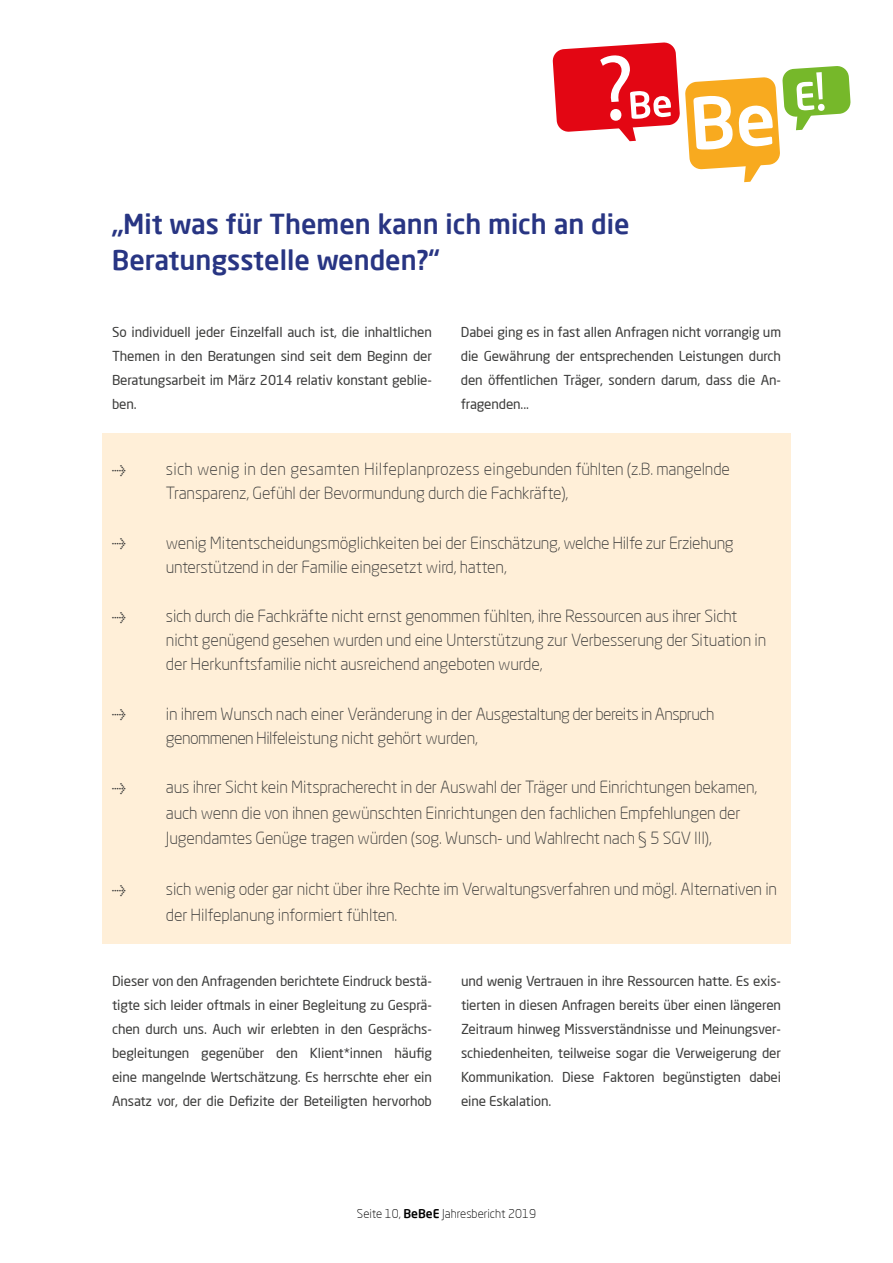
<style>
.page{position:relative;width:893px;height:1263px;background:#fff}
.page>*{position:absolute;margin:0;border:0;box-sizing:border-box;transform-origin:0 0}
.t1{font:500 27px/36px "Neo Sans Pro";color:#283583}
.t2{font:300 16.5px/24px "Neo Sans Pro";letter-spacing:-.01em;color:#3c3c3b}
.t3{font:13.5px/24px "Neo Sans Pro";letter-spacing:-.01em;color:#3c3c3b;text-align:justify}
.t4{font:300 12px "Neo Sans Pro";color:#000}
.s1{font-family:"Meta Plus";font-weight:500;font-size:11.55px}
.s2{font-weight:500}
</style>
<div class="page">
<svg style="left:552px;top:42px;width:299px;height:140px"></svg>
<div style="left:102px;top:434px;width:689px;height:510px;background:#ffefd8"></div>
<h1 class="t1" style="left:112px;top:206px;width:519px">„Mit was für Themen kann ich mich an die<br>Beratungsstelle wenden?“</h1>
<p class="t3" style="left:112px;top:319px;width:321px">So individuell jeder Einzelfall auch ist, die inhaltlichen Themen in den Beratungen sind seit dem Beginn der Beratungsarbeit im März 2014 relativ konstant geblie&shy;ben.</p>
<p class="t3" style="left:461px;top:320px;width:322px">Dabei ging es in fast allen Anfragen nicht vorrangig um die Gewährung der entsprechenden Leistungen durch den öffentlichen Träger, sondern darum, dass die An&shy;fragenden...</p>
<p class="t2" style="left:166px;top:457px;width:565px;text-indent:-54px"><span class="s1">&gt;</span> sich wenig in den gesamten Hilfeplanprozess eingebunden fühlten (z.B. mangelnde<br>Transparenz, Gefühl der Bevormundung durch die Fachkräfte),</p>
<p class="t2" style="left:166px;top:530px;width:569px;text-indent:-54px"><span class="s1">&gt;</span> wenig Mitentscheidungsmöglichkeiten bei der Einschätzung, welche Hilfe zur Erziehung unterstützend in der Familie eingesetzt wird, hatten,</p>
<p class="t2" style="left:166px;top:604px;width:602px;text-indent:-54px"><span class="s1">&gt;</span> sich durch die Fachkräfte nicht ernst genommen fühlten, ihre Ressourcen aus ihrer Sicht nicht genügend gesehen wurden und eine Unterstützung zur Verbesserung der Situation in der Herkunftsfamilie nicht ausreichend angeboten wurde,</p>
<p class="t2" style="left:166px;top:701px;width:550px;text-indent:-54px"><span class="s1">&gt;</span> in ihrem Wunsch nach einer Veränderung in der Ausgestaltung der bereits in Anspruch genommenen Hilfeleistung nicht gehört wurden,</p>
<p class="t2" style="left:166px;top:774px;width:593px;line-height:25.5px;text-indent:-54px"><span class="s1">&gt;</span> aus ihrer Sicht kein Mitspracherecht in der Auswahl der Träger und Einrichtungen bekamen, auch wenn die von ihnen gewünschten Einrichtungen den fachlichen Empfehlungen der<br>Jugendamtes Genüge tragen würden (sog. Wunsch- und Wahlrecht nach § 5 SGV III),</p>
<p class="t2" style="left:166px;top:876px;width:613px;line-height:25.5px;text-indent:-54px"><span class="s1">&gt;</span> sich wenig oder gar nicht über ihre Rechte im Verwaltungsverfahren und mögl. Alternativen in der Hilfeplanung informiert fühlten.</p>
<p class="t3" style="left:112px;top:968px;width:321px">Dieser von den Anfragenden berichtete Eindruck bestä&shy;tigte sich leider oftmals in einer Begleitung zu Gesprä&shy;chen durch uns. Auch wir erlebten in den Gesprächs&shy;begleitungen gegenüber den Klient*innen häufig eine mangelnde Wertschätzung. Es herrschte eher ein Ansatz vor, der die Defizite der Beteiligten hervorhob</p>
<p class="t3" style="left:461px;top:968px;width:322px">und wenig Vertrauen in ihre Ressourcen hatte. Es exis&shy;tierten in diesen Anfragen bereits über einen längeren Zeitraum hinweg Missverständnisse und Meinungsver&shy;schiedenheiten, teilweise sogar die Verweigerung der Kommunikation. Diese Faktoren begünstigten dabei eine Eskalation.</p>
<p class="t4" style="left:357px;top:1206px;width:181px">Seite 10, <span class="s2">BeBeE</span> Jahresbericht 2019</p>
</div>
